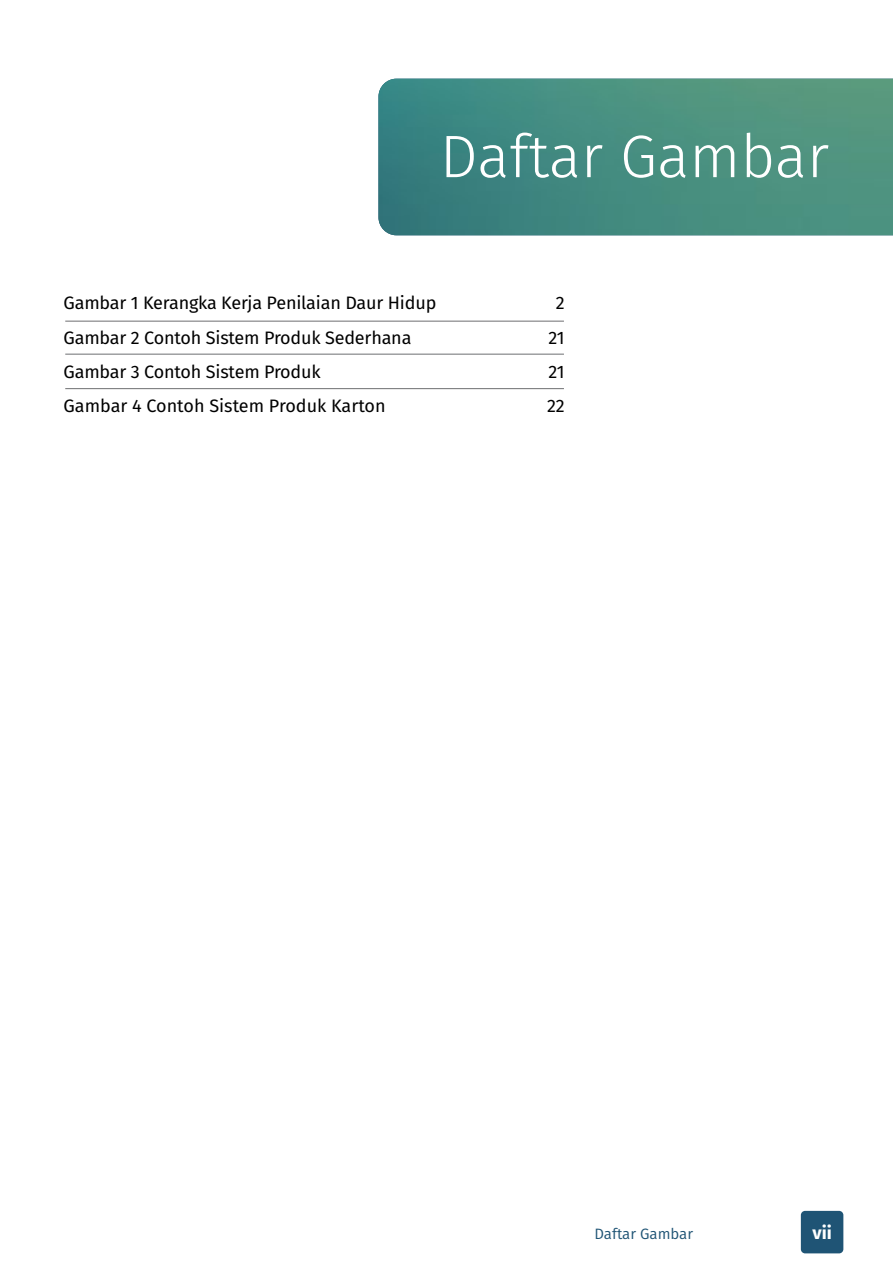
<style>
.page{position:relative;width:893px;height:1263px;background:#fff}
.page>*{position:absolute;margin:0;border:0;box-sizing:border-box;transform-origin:0 0}
.t1{font:300 60px "Fira Sans";color:#fff}
.t2{font:18px/34.3px "Fira Sans";letter-spacing:-.01em;color:#000}
.t3{font:700 18px "Fira Sans";color:#fff}
.t4{font:15px "Fira Sans";color:#1f5475}
</style>
<div class="page">
<img style="left:378px;top:79px;width:515px;height:156px">
<hr style="left:65px;top:321px;width:499px;height:1px;background:#6d6e71">
<hr style="left:65px;top:354px;width:499px;height:1px;background:#6d6e71">
<hr style="left:65px;top:388px;width:499px;height:1px;background:#6d6e71">
<div style="left:801px;top:1211px;width:42px;height:42px;background:#1f5475;border-radius:4px"></div>
<h1 class="t1" style="left:440px;top:114px;width:391px">Daftar Gambar</h1>
<p class="t2" style="left:64px;top:285px;width:374px">Gambar 1 Kerangka Kerja Penilaian Daur Hidup Gambar 2 Contoh Sistem Produk Sederhana Gambar 3 Contoh Sistem Produk<br>Gambar 4 Contoh Sistem Produk Karton</p>
<p class="t2" style="left:547px;top:285px;width:19px;text-align:center">2<br>21<br>21<br>22</p>
<p class="t4" style="left:594px;top:1223px;width:100px">Daftar Gambar</p>
<p class="t3" style="left:813px;top:1217px;width:21px">vii</p>
</div>
